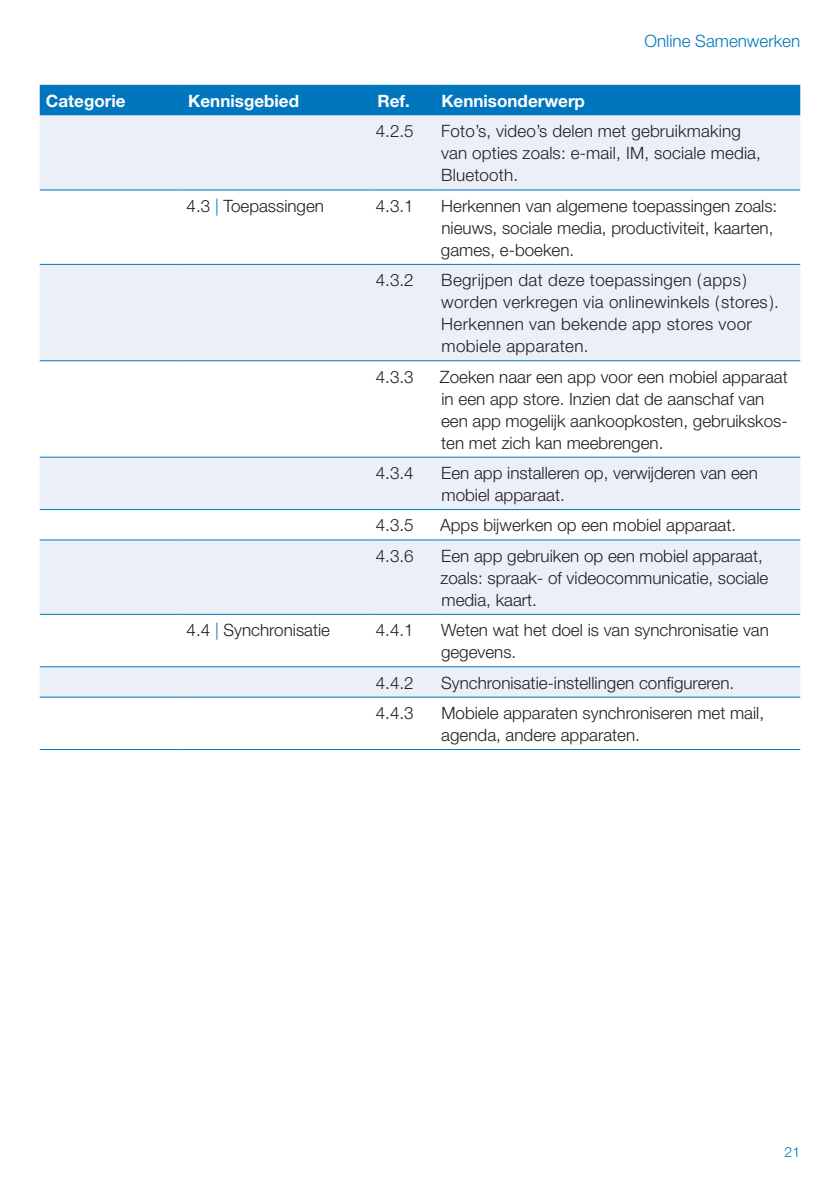
<style>
.page{position:relative;width:840px;height:1191px;background:#fff}
.page>*{position:absolute;margin:0;border:0;box-sizing:border-box;transform-origin:0 0}
.t1{font:300 17px/22px "Helvetica Neue";color:#231f20}
.t2{font:300 17px/22px "Helvetica Neue";letter-spacing:.02em;color:#231f20}
.t3{font:700 17px "Helvetica Neue";color:#fff}
.t4{font:300 17px "Helvetica Neue";color:#0076be}
.t5{font:300 14px "Helvetica Neue";color:#0076be}
.s1{color:#0076be}
</style>
<div class="page">
<div style="left:40px;top:86px;width:759px;height:30px;background:#0076be"></div>
<svg style="left:40px;top:116px;width:759px;height:581px;fill:#eaeff8"></svg>
<hr style="left:40px;top:749px;width:141px;height:1px;background:#0076be">
<hr style="left:181px;top:749px;width:189px;height:1px;background:#0076be">
<hr style="left:370px;top:749px;width:64px;height:1px;background:#0076be">
<hr style="left:434px;top:749px;width:365px;height:1px;background:#0076be">
<hr style="left:40px;top:190px;width:141px;height:1px;background:#0076be">
<hr style="left:181px;top:190px;width:189px;height:1px;background:#0076be">
<hr style="left:370px;top:190px;width:64px;height:1px;background:#0076be">
<hr style="left:434px;top:190px;width:365px;height:1px;background:#0076be">
<hr style="left:40px;top:264px;width:141px;height:1px;background:#0076be">
<hr style="left:181px;top:264px;width:189px;height:1px;background:#0076be">
<hr style="left:370px;top:264px;width:64px;height:1px;background:#0076be">
<hr style="left:434px;top:264px;width:365px;height:1px;background:#0076be">
<hr style="left:40px;top:360px;width:141px;height:1px;background:#0076be">
<hr style="left:181px;top:360px;width:189px;height:1px;background:#0076be">
<hr style="left:370px;top:360px;width:64px;height:1px;background:#0076be">
<hr style="left:434px;top:360px;width:365px;height:1px;background:#0076be">
<hr style="left:40px;top:457px;width:141px;height:1px;background:#0076be">
<hr style="left:181px;top:457px;width:189px;height:1px;background:#0076be">
<hr style="left:370px;top:457px;width:64px;height:1px;background:#0076be">
<hr style="left:434px;top:457px;width:365px;height:1px;background:#0076be">
<hr style="left:40px;top:509px;width:141px;height:1px;background:#0076be">
<hr style="left:181px;top:509px;width:189px;height:1px;background:#0076be">
<hr style="left:370px;top:509px;width:64px;height:1px;background:#0076be">
<hr style="left:434px;top:509px;width:365px;height:1px;background:#0076be">
<hr style="left:40px;top:539px;width:141px;height:1px;background:#0076be">
<hr style="left:181px;top:539px;width:189px;height:1px;background:#0076be">
<hr style="left:370px;top:539px;width:64px;height:1px;background:#0076be">
<hr style="left:434px;top:539px;width:365px;height:1px;background:#0076be">
<hr style="left:40px;top:614px;width:141px;height:1px;background:#0076be">
<hr style="left:181px;top:614px;width:189px;height:1px;background:#0076be">
<hr style="left:370px;top:614px;width:64px;height:1px;background:#0076be">
<hr style="left:434px;top:614px;width:365px;height:1px;background:#0076be">
<hr style="left:40px;top:666px;width:141px;height:1px;background:#0076be">
<hr style="left:181px;top:666px;width:189px;height:1px;background:#0076be">
<hr style="left:370px;top:666px;width:64px;height:1px;background:#0076be">
<hr style="left:434px;top:666px;width:365px;height:1px;background:#0076be">
<hr style="left:40px;top:697px;width:141px;height:1px;background:#0076be">
<hr style="left:181px;top:697px;width:189px;height:1px;background:#0076be">
<hr style="left:370px;top:697px;width:64px;height:1px;background:#0076be">
<hr style="left:434px;top:697px;width:365px;height:1px;background:#0076be">
<hr style="left:40px;top:85px;width:141px;height:1px;background:#0076be">
<hr style="left:181px;top:85px;width:189px;height:1px;background:#0076be">
<hr style="left:370px;top:85px;width:64px;height:1px;background:#0076be">
<hr style="left:434px;top:85px;width:365px;height:1px;background:#0076be">
<p class="t4" style="left:644px;top:31px;width:157px">Online Samenwerken</p>
<p class="t3" style="left:46px;top:90px;width:81px">Categorie</p>
<p class="t3" style="left:188px;top:90px;width:112px">Kennisgebied</p>
<p class="t3" style="left:377px;top:90px;width:34px">Ref.</p>
<p class="t3" style="left:441px;top:90px;width:145px">Kennisonderwerp</p>
<p class="t1" style="left:375px;top:120px;width:39px">4.2.5</p>
<p class="t1" style="left:441px;top:120px;width:321px">Foto’s, video’s delen met gebruikmaking van opties zoals: e-mail, IM, sociale media,<br>Bluetooth.</p>
<p class="t1" style="left:186px;top:194px;width:139px">4.3 <span class="s1">|</span> Toepassingen</p>
<p class="t1" style="left:375px;top:194px;width:39px">4.3.1</p>
<p class="t1" style="left:441px;top:194px;width:338px">Herkennen van algemene toepassingen zoals: nieuws, sociale media, productiviteit, kaarten, games, e-boeken.</p>
<p class="t1" style="left:375px;top:269px;width:39px">4.3.2</p>
<p class="t2" style="left:441px;top:269px;width:339px">Begrijpen dat deze toepassingen (apps) worden verkregen via onlinewinkels (stores).<br>Herkennen van bekende app stores voor mobiele apparaten.</p>
<p class="t1" style="left:375px;top:365px;width:39px">4.3.3</p>
<p class="t1" style="left:439px;top:365px;width:349px">Zoeken naar een app voor een mobiel apparaat in een app store. Inzien dat de aanschaf van een app mogelijk aankoopkosten, gebruikskos&shy;ten met zich kan meebrengen.</p>
<p class="t1" style="left:375px;top:461px;width:39px">4.3.4</p>
<p class="t1" style="left:441px;top:461px;width:318px">Een app installeren op, verwijderen van een mobiel apparaat.</p>
<p class="t1" style="left:375px;top:514px;width:39px">4.3.5</p>
<p class="t1" style="left:440px;top:514px;width:297px">Apps bijwerken op een mobiel apparaat.</p>
<p class="t1" style="left:375px;top:544px;width:39px">4.3.6</p>
<p class="t1" style="left:440px;top:544px;width:329px">Een app gebruiken op een mobiel apparaat, zoals: spraak- of videocommunicatie, sociale media, kaart.</p>
<p class="t1" style="left:186px;top:619px;width:145px">4.4 <span class="s1">|</span> Synchronisatie</p>
<p class="t1" style="left:375px;top:619px;width:39px">4.4.1</p>
<p class="t1" style="left:441px;top:619px;width:329px">Weten wat het doel is van synchronisatie van gegevens.</p>
<p class="t1" style="left:375px;top:671px;width:39px">4.4.2</p>
<p class="t1" style="left:441px;top:671px;width:294px">Synchronisatie-instellingen configureren.</p>
<p class="t1" style="left:375px;top:701px;width:39px">4.4.3</p>
<p class="t1" style="left:441px;top:701px;width:324px">Mobiele apparaten synchroniseren met mail, agenda, andere apparaten.</p>
<p class="t5" style="left:784px;top:1143px;width:17px">21</p>
</div>
